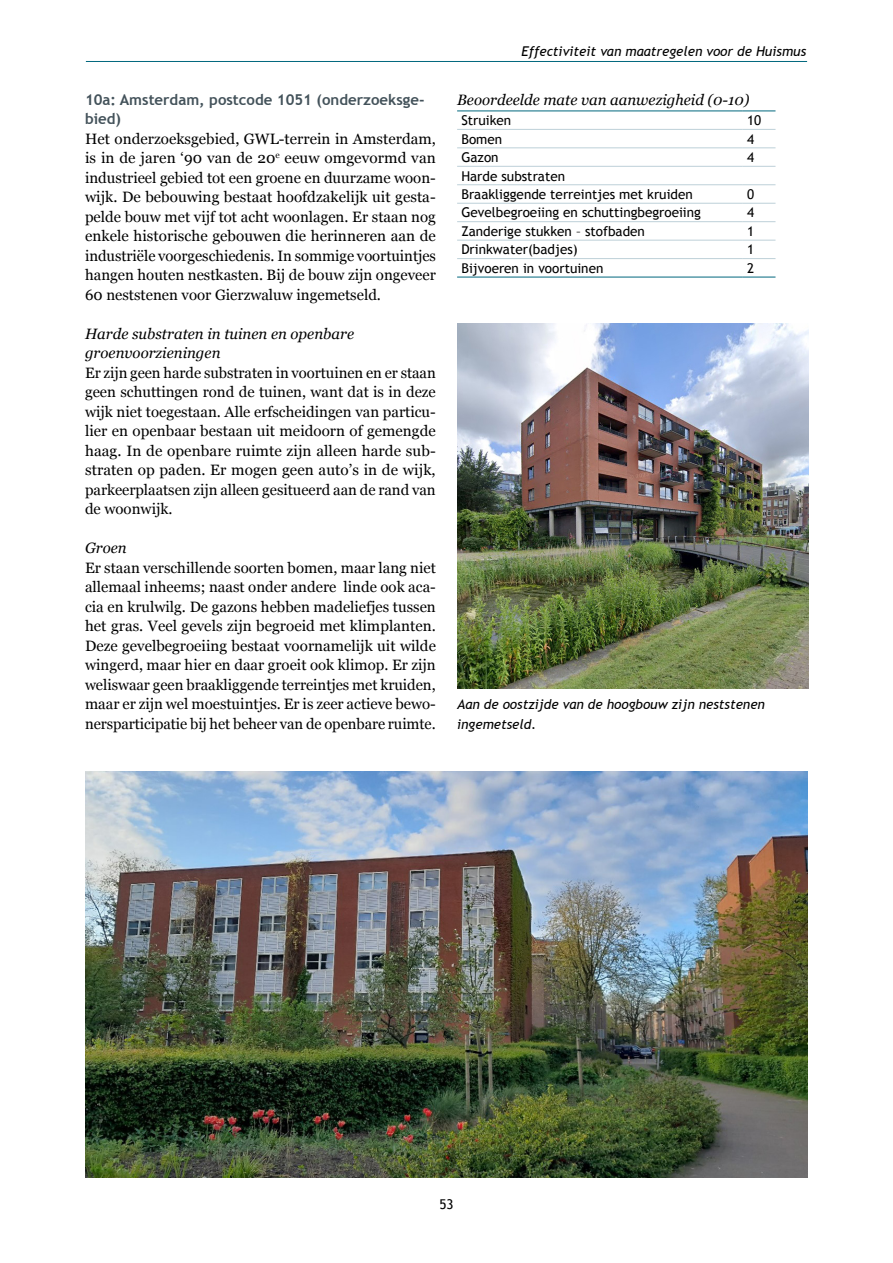
<style>
.page{position:relative;width:893px;height:1263px;background:#fff}
.page>*{position:absolute;margin:0;border:0;box-sizing:border-box;transform-origin:0 0}
.hoofdtekst{font:15px/19.5px "Georgia";color:#000;text-align:justify}
.subsub{font:italic 15px/19.5px "Georgia";color:#000}
.sub{font:700 15px/19.5px "Trebuchet MS";color:#43525a}
.tabel{font:13.5px "Trebuchet MS";color:#000}
.bij-opschrift{font:italic 13.5px/19.5px "Trebuchet MS";color:#000}
</style>
<div class="page">
<hr style="left:457px;top:129px;width:286px;height:1px;background:#bdd0d8">
<hr style="left:743px;top:129px;width:32px;height:1px;background:#bdd0d8">
<hr style="left:457px;top:147px;width:286px;height:1px;background:#bdd0d8">
<hr style="left:743px;top:147px;width:32px;height:1px;background:#bdd0d8">
<hr style="left:457px;top:166px;width:286px;height:1px;background:#bdd0d8">
<hr style="left:743px;top:166px;width:32px;height:1px;background:#bdd0d8">
<hr style="left:457px;top:184px;width:286px;height:1px;background:#bdd0d8">
<hr style="left:743px;top:184px;width:32px;height:1px;background:#bdd0d8">
<hr style="left:457px;top:203px;width:286px;height:1px;background:#bdd0d8">
<hr style="left:743px;top:203px;width:32px;height:1px;background:#bdd0d8">
<hr style="left:457px;top:221px;width:286px;height:1px;background:#bdd0d8">
<hr style="left:743px;top:221px;width:32px;height:1px;background:#bdd0d8">
<hr style="left:457px;top:240px;width:286px;height:1px;background:#bdd0d8">
<hr style="left:743px;top:240px;width:32px;height:1px;background:#bdd0d8">
<hr style="left:457px;top:258px;width:286px;height:1px;background:#bdd0d8">
<hr style="left:743px;top:258px;width:32px;height:1px;background:#bdd0d8">
<hr style="left:457px;top:111px;width:286px;height:1px;background:#00677d">
<hr style="left:743px;top:111px;width:32px;height:1px;background:#00677d">
<hr style="left:457px;top:277px;width:286px;height:1px;background:#00677d">
<hr style="left:743px;top:277px;width:32px;height:1px;background:#00677d">
<img style="left:85px;top:771px;width:723px;height:407px">
<img style="left:457px;top:323px;width:351px;height:365px">
<hr style="left:86px;top:61px;width:721px;height:1px;background:#00677d">
<h4 class="sub" style="left:85px;top:89px;width:341px">10a: Amsterdam, postcode 1051 (onderzoeksge&shy;bied)</h4>
<p class="hoofdtekst" style="left:85px;top:128px;width:352px">Het onderzoeksgebied, GWL-terrein in Amsterdam, is in de jaren ‘90 van de 20<sup>e</sup> eeuw omgevormd van industrieel gebied tot een groene en duurzame woon&shy;wijk. De bebouwing bestaat hoofdzakelijk uit gesta&shy;pelde bouw met vijf tot acht woonlagen. Er staan nog enkele historische gebouwen die herinneren aan de industriële voorgeschiedenis. In sommige voortuintjes hangen houten nestkasten. Bij de bouw zijn ongeveer 60 neststenen voor Gierzwaluw ingemetseld.</p>
<h5 class="subsub" style="left:85px;top:323px;width:271px">Harde substraten in tuinen en openbare groenvoorzieningen</h5>
<p class="hoofdtekst" style="left:85px;top:362px;width:352px">Er zijn geen harde substraten in voortuinen en er staan geen schuttingen rond de tuinen, want dat is in deze wijk niet toegestaan. Alle erfscheidingen van particu&shy;lier en openbaar bestaan uit meidoorn of gemengde haag. In de openbare ruimte zijn alleen harde sub&shy;straten op paden. Er mogen geen auto’s in de wijk, parkeerplaatsen zijn alleen gesitueerd aan de rand van de woonwijk.</p>
<h5 class="subsub" style="left:85px;top:538px;width:43px">Groen</h5>
<p class="hoofdtekst" style="left:85px;top:557px;width:352px">Er staan verschillende soorten bomen, maar lang niet allemaal inheems; naast onder andere linde ook aca&shy;cia en krulwilg. De gazons hebben madeliefjes tussen het gras. Veel gevels zijn begroeid met klimplanten.<br>Deze gevelbegroeiing bestaat voornamelijk uit wilde wingerd, maar hier en daar groeit ook klimop. Er zijn weliswaar geen braakliggende terreintjes met kruiden, maar er zijn wel moestuintjes. Er is zeer actieve bewo&shy;nersparticipatie bij het beheer van de openbare ruimte.</p>
<p class="bij-opschrift" style="left:521px;top:42px;width:286px">Effectiviteit van maatregelen voor de Huismus</p>
<h5 class="subsub" style="left:457px;top:89px;width:294px">Beoordeelde mate van aanwezigheid (0-10)</h5>
<p class="tabel" style="left:461px;top:112px;width:51px">Struiken</p>
<p class="tabel" style="left:747px;top:112px;width:16px">10</p>
<p class="tabel" style="left:461px;top:131px;width:42px">Bomen</p>
<p class="tabel" style="left:747px;top:131px;width:9px">4</p>
<p class="tabel" style="left:461px;top:149px;width:39px">Gazon</p>
<p class="tabel" style="left:747px;top:149px;width:9px">4</p>
<p class="tabel" style="left:461px;top:168px;width:105px">Harde substraten</p>
<p class="tabel" style="left:461px;top:186px;width:233px">Braakliggende terreintjes met kruiden</p>
<p class="tabel" style="left:747px;top:186px;width:9px">0</p>
<p class="tabel" style="left:461px;top:205px;width:241px">Gevelbegroeiing en schuttingbegroeiing</p>
<p class="tabel" style="left:747px;top:205px;width:9px">4</p>
<p class="tabel" style="left:461px;top:223px;width:185px">Zanderige stukken – stofbaden</p>
<p class="tabel" style="left:747px;top:223px;width:9px">1</p>
<p class="tabel" style="left:461px;top:242px;width:118px">Drinkwater(badjes)</p>
<p class="tabel" style="left:747px;top:242px;width:9px">1</p>
<p class="tabel" style="left:461px;top:260px;width:144px">Bijvoeren in voortuinen</p>
<p class="tabel" style="left:747px;top:260px;width:9px">2</p>
<p class="bij-opschrift" style="left:457px;top:695px;width:309px">Aan de oostzijde van de hoogbouw zijn neststenen ingemetseld.</p>
<p class="tabel" style="left:439px;top:1196px;width:16px">53</p>
</div>
